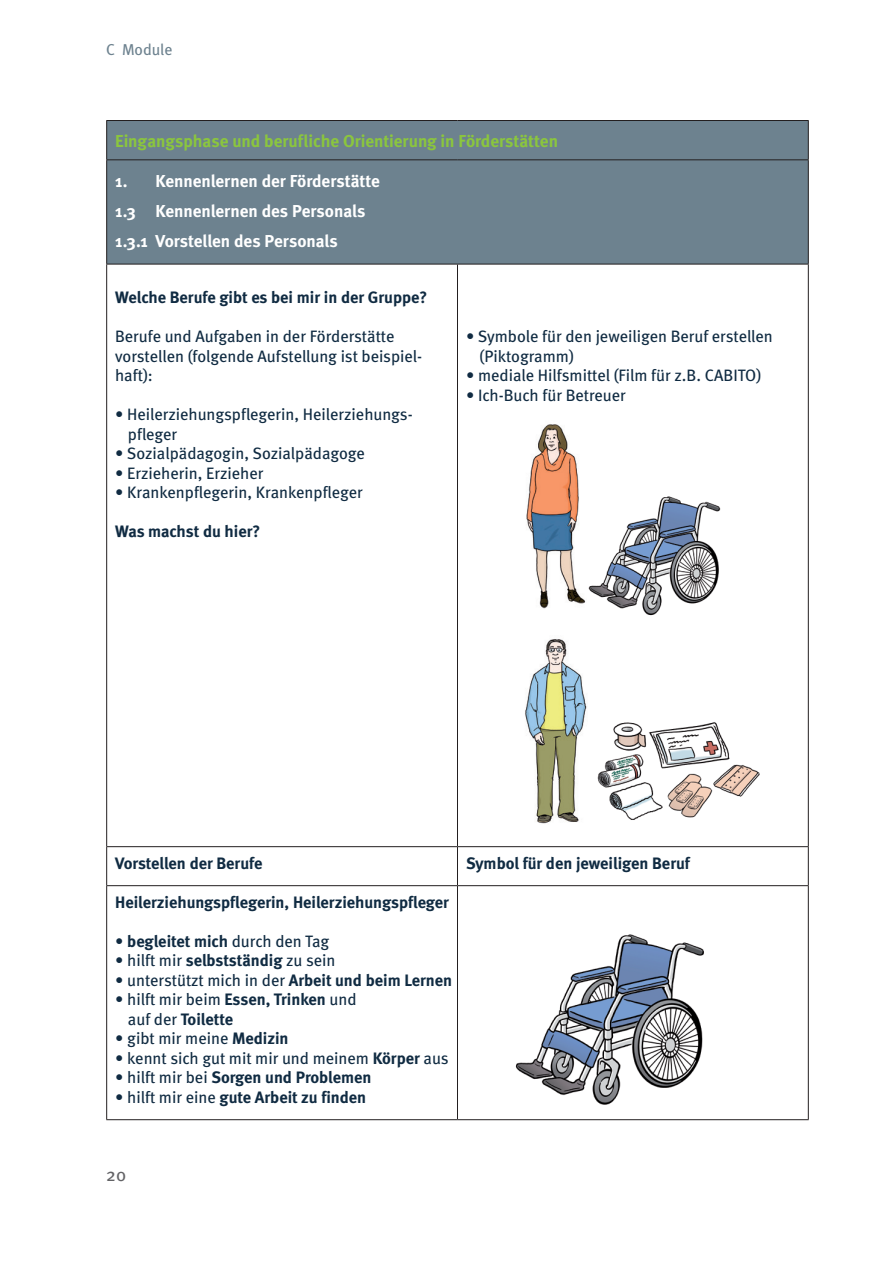
<style>
.page{position:relative;width:893px;height:1263px;background:#fff}
.page>*{position:absolute;margin:0;border:0;box-sizing:border-box;transform-origin:0 0}
.t1{font:18px "Meta Book Caps";color:#636366}
.t2{font:700 17.25px/30px "Meta";letter-spacing:-.005em;color:#fff}
.t3{font:700 17.25px "Meta";letter-spacing:-.005em;color:#8bc63e}
.t4{font:16.5px/19.5px "Meta";color:#102b42}
.t5{font:700 16.5px "Meta";color:#102b42}
.t6{font:15.75px "Meta";color:#6d828f}
.s1{font-weight:400}
.s2{font-weight:700}
</style>
<div class="page">
<div style="left:107px;top:121px;width:701px;height:143px;background:#6d828f"></div>
<hr style="left:106px;top:264px;width:1px;height:582px;background:#231f20">
<hr style="left:457px;top:264px;width:1px;height:582px;background:#231f20">
<hr style="left:808px;top:264px;width:1px;height:582px;background:#231f20">
<hr style="left:106px;top:846px;width:351px;height:1px;background:#231f20">
<hr style="left:106px;top:847px;width:1px;height:38px;background:#231f20">
<hr style="left:457px;top:846px;width:352px;height:1px;background:#231f20">
<hr style="left:457px;top:847px;width:1px;height:38px;background:#231f20">
<hr style="left:808px;top:847px;width:1px;height:38px;background:#231f20">
<hr style="left:106px;top:885px;width:351px;height:1px;background:#231f20">
<hr style="left:106px;top:886px;width:1px;height:233px;background:#231f20">
<hr style="left:457px;top:885px;width:352px;height:1px;background:#231f20">
<hr style="left:457px;top:886px;width:1px;height:233px;background:#231f20">
<hr style="left:808px;top:886px;width:1px;height:233px;background:#231f20">
<hr style="left:106px;top:1119px;width:351px;height:1px;background:#231f20">
<hr style="left:457px;top:1119px;width:352px;height:1px;background:#231f20">
<hr style="left:106px;top:120px;width:351px;height:1px;background:#231f20">
<hr style="left:106px;top:121px;width:1px;height:38px;background:#231f20">
<hr style="left:457px;top:120px;width:352px;height:1px;background:#231f20">
<hr style="left:808px;top:121px;width:1px;height:38px;background:#231f20">
<hr style="left:106px;top:159px;width:351px;height:1px;background:#231f20">
<hr style="left:106px;top:160px;width:1px;height:104px;background:#231f20">
<hr style="left:457px;top:159px;width:352px;height:1px;background:#231f20">
<hr style="left:808px;top:160px;width:1px;height:104px;background:#231f20">
<hr style="left:106px;top:264px;width:351px;height:1px;background:#231f20">
<hr style="left:457px;top:264px;width:352px;height:1px;background:#231f20">
<img style="left:515px;top:934px;width:189px;height:171px">
<img style="left:526px;top:424px;width:60px;height:185px">
<img style="left:525px;top:639px;width:62px;height:185px">
<img style="left:588px;top:496px;width:133px;height:120px">
<img style="left:597px;top:722px;width:163px;height:98px">
<p class="t6" style="left:106px;top:40px;width:68px">C Module</p>
<p class="t3" style="left:115px;top:130px;width:444px">Eingangsphase und berufliche Orientierung in Förderstätten</p>
<p class="t2" style="left:115px;top:165px;width:266px">1. Kennenlernen der Förderstätte<br>1.3 Kennenlernen des Personals<br>1.3.1 Vorstellen des Personals</p>
<p class="t5" style="left:115px;top:287px;width:314px">Welche Berufe gibt es bei mir in der Gruppe?</p>
<p class="t4" style="left:115px;top:326px;width:309px">Berufe und Aufgaben in der Förderstätte vorstellen (folgende Aufstellung ist beispiel&shy;haft):</p>
<p class="t4" style="left:128px;top:404px;width:286px;text-indent:-13px">• Heilerziehungspflegerin, Heilerziehungs&shy;pfleger</p>
<p class="t4" style="left:115px;top:443px;width:251px">• Sozialpädagogin, Sozialpädagoge</p>
<p class="t4" style="left:115px;top:463px;width:150px">• Erzieherin, Erzieher</p>
<p class="t4" style="left:115px;top:482px;width:249px">• Krankenpflegerin, Krankenpfleger</p>
<p class="t5" style="left:115px;top:521px;width:147px">Was machst du hier?</p>
<p class="t4" style="left:479px;top:326px;width:295px;text-indent:-13px">• Symbole für den jeweiligen Beruf erstellen (Piktogramm)</p>
<p class="t4" style="left:466px;top:365px;width:297px">• mediale Hilfsmittel (Film für z.B. CABITO)</p>
<p class="t4" style="left:466px;top:385px;width:161px">• Ich-Buch für Betreuer</p>
<p class="t5" style="left:115px;top:852px;width:149px">Vorstellen der Berufe</p>
<p class="t5" style="left:466px;top:852px;width:225px">Symbol für den jeweiligen Beruf</p>
<p class="t5" style="left:115px;top:891px;width:335px">Heilerziehungspflegerin, Heilerziehungspfleger</p>
<p class="t5" style="left:115px;top:930px;width:216px"><span class="s1">•</span> begleitet mich <span class="s1">durch den Tag</span></p>
<p class="t4" style="left:115px;top:950px;width:222px">• hilft mir <span class="s2">selbstständig</span> zu sein</p>
<p class="t4" style="left:115px;top:970px;width:339px">• unterstützt mich in der <span class="s2">Arbeit und beim Lernen</span></p>
<p class="t4" style="left:128px;top:989px;width:230px;text-indent:-13px">• hilft mir beim <span class="s2">Essen, Trinken</span> und auf der <span class="s2">Toilette</span></p>
<p class="t4" style="left:115px;top:1028px;width:175px">• gibt mir meine <span class="s2">Medizin</span></p>
<p class="t4" style="left:115px;top:1048px;width:335px">• kennt sich gut mit mir und meinem <span class="s2">Körper</span> aus</p>
<p class="t5" style="left:115px;top:1067px;width:258px"><span class="s1">• hilft mir bei</span> Sorgen und Problemen</p>
<p class="t5" style="left:115px;top:1086px;width:253px"><span class="s1">• hilft mir eine</span> gute Arbeit zu finden</p>
<p class="t1" style="left:106px;top:1163px;width:21px">20</p>
</div>
